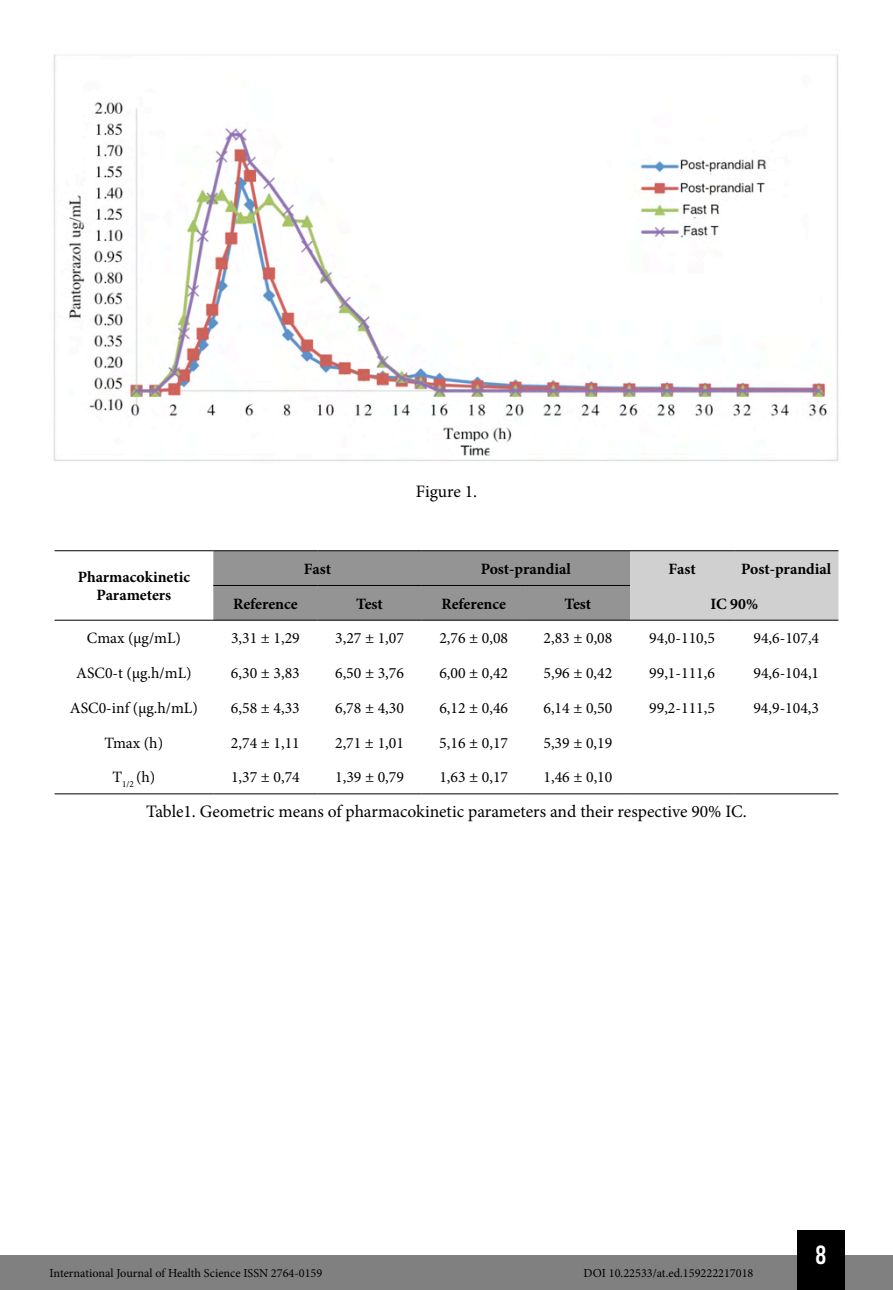
<style>
.page{position:relative;width:893px;height:1290px;background:#fff}
.page>*{position:absolute;margin:0;border:0;box-sizing:border-box;transform-origin:0 0}
.t1{font:26.25px "Bebas Kai";color:#fff}
.Info_Imagem{font:17.5px "Minion Pro";color:#000}
.Tabela{font:15.75px "Minion Pro";color:#000}
.Tabela-2{font:700 15.75px/17.5px "Minion Pro";letter-spacing:-.005em;color:#000;text-align:center}
.t2{font:12.25px "Minion Pro";color:#000}
</style>
<div class="page">
<div style="left:0;top:1255px;width:893px;height:35px;background:#808080"></div>
<div style="left:797px;top:1230px;width:48px;height:60px;background:#000"></div>
<img style="left:53px;top:54px;width:786px;height:408px">
<svg style="left:213px;top:551px;width:625px;height:69px;background:#a6a6a6"></svg>
<hr style="left:55px;top:793px;width:158px;height:1px;background:#000">
<hr style="left:213px;top:793px;width:104px;height:1px;background:#000">
<hr style="left:317px;top:793px;width:105px;height:1px;background:#000">
<hr style="left:422px;top:793px;width:104px;height:1px;background:#000">
<hr style="left:526px;top:793px;width:104px;height:1px;background:#000">
<hr style="left:630px;top:793px;width:104px;height:1px;background:#000">
<hr style="left:734px;top:793px;width:104px;height:1px;background:#000">
<hr style="left:55px;top:550px;width:158px;height:1px;background:#000">
<hr style="left:55px;top:620px;width:158px;height:1px;background:#000">
<hr style="left:630px;top:550px;width:104px;height:1px;background:#000">
<hr style="left:734px;top:550px;width:104px;height:1px;background:#000">
<hr style="left:630px;top:620px;width:104px;height:1px;background:#000">
<hr style="left:734px;top:620px;width:104px;height:1px;background:#000">
<hr style="left:213px;top:550px;width:104px;height:1px;background:#000">
<hr style="left:317px;top:550px;width:105px;height:1px;background:#000">
<hr style="left:422px;top:550px;width:104px;height:1px;background:#000">
<hr style="left:526px;top:550px;width:104px;height:1px;background:#000">
<hr style="left:213px;top:585px;width:104px;height:1px;background:#000">
<hr style="left:317px;top:585px;width:105px;height:1px;background:#000">
<hr style="left:422px;top:585px;width:104px;height:1px;background:#000">
<hr style="left:526px;top:585px;width:104px;height:1px;background:#000">
<hr style="left:213px;top:620px;width:104px;height:1px;background:#000">
<hr style="left:317px;top:620px;width:105px;height:1px;background:#000">
<hr style="left:422px;top:620px;width:104px;height:1px;background:#000">
<hr style="left:526px;top:620px;width:104px;height:1px;background:#000">
<p class="Tabela-2" style="left:78px;top:568px;width:114px">Pharmacokinetic<br>Parameters</p>
<p class="Info_Imagem" style="left:416px;top:480px;width:63px">Figure 1.</p>
<p class="Tabela-2" style="left:304px;top:560px;width:29px">Fast</p>
<p class="Tabela-2" style="left:481px;top:560px;width:92px">Post-prandial</p>
<p class="Tabela-2" style="left:669px;top:560px;width:29px">Fast</p>
<p class="Tabela-2" style="left:741px;top:560px;width:92px">Post-prandial</p>
<p class="Tabela-2" style="left:233px;top:594px;width:66px">Reference</p>
<p class="Tabela-2" style="left:356px;top:594px;width:28px">Test</p>
<p class="Tabela-2" style="left:442px;top:594px;width:66px">Reference</p>
<p class="Tabela-2" style="left:565px;top:594px;width:28px">Test</p>
<p class="Tabela-2" style="left:710px;top:594px;width:49px">IC 90%</p>
<p class="Tabela" style="left:87px;top:628px;width:96px">Cmax (µg/mL)</p>
<p class="Tabela" style="left:231px;top:628px;width:70px">3,31 ± 1,29</p>
<p class="Tabela" style="left:335px;top:628px;width:70px">3,27 ± 1,07</p>
<p class="Tabela" style="left:439px;top:628px;width:70px">2,76 ± 0,08</p>
<p class="Tabela" style="left:543px;top:628px;width:70px">2,83 ± 0,08</p>
<p class="Tabela" style="left:649px;top:628px;width:67px">94,0-110,5</p>
<p class="Tabela" style="left:753px;top:628px;width:67px">94,6-107,4</p>
<p class="Tabela" style="left:76px;top:662px;width:117px">ASC0-t (µg.h/mL)</p>
<p class="Tabela" style="left:231px;top:662px;width:70px">6,30 ± 3,83</p>
<p class="Tabela" style="left:335px;top:662px;width:70px">6,50 ± 3,76</p>
<p class="Tabela" style="left:439px;top:662px;width:70px">6,00 ± 0,42</p>
<p class="Tabela" style="left:543px;top:662px;width:70px">5,96 ± 0,42</p>
<p class="Tabela" style="left:649px;top:662px;width:67px">99,1-111,6</p>
<p class="Tabela" style="left:753px;top:662px;width:67px">94,6-104,1</p>
<p class="Tabela" style="left:70px;top:697px;width:129px">ASC0-inf (µg.h/mL)</p>
<p class="Tabela" style="left:231px;top:697px;width:70px">6,58 ± 4,33</p>
<p class="Tabela" style="left:335px;top:697px;width:70px">6,78 ± 4,30</p>
<p class="Tabela" style="left:439px;top:697px;width:70px">6,12 ± 0,46</p>
<p class="Tabela" style="left:543px;top:697px;width:70px">6,14 ± 0,50</p>
<p class="Tabela" style="left:649px;top:697px;width:67px">99,2-111,5</p>
<p class="Tabela" style="left:753px;top:697px;width:67px">94,9-104,3</p>
<p class="Tabela" style="left:105px;top:732px;width:60px">Tmax (h)</p>
<p class="Tabela" style="left:231px;top:732px;width:70px">2,74 ± 1,11</p>
<p class="Tabela" style="left:335px;top:732px;width:70px">2,71 ± 1,01</p>
<p class="Tabela" style="left:439px;top:732px;width:70px">5,16 ± 0,17</p>
<p class="Tabela" style="left:543px;top:732px;width:70px">5,39 ± 0,19</p>
<p class="Tabela" style="left:112px;top:767px;width:45px">T<sub>1/2</sub> (h)</p>
<p class="Tabela" style="left:231px;top:767px;width:70px">1,37 ± 0,74</p>
<p class="Tabela" style="left:335px;top:767px;width:70px">1,39 ± 0,79</p>
<p class="Tabela" style="left:439px;top:767px;width:70px">1,63 ± 0,17</p>
<p class="Tabela" style="left:543px;top:767px;width:70px">1,46 ± 0,10</p>
<p class="Info_Imagem" style="left:146px;top:799px;width:602px">Table1. Geometric means of pharmacokinetic parameters and their respective 90% IC.</p>
<p class="t2" style="left:50px;top:1265px;width:274px">International Journal of Health Science ISSN 2764-0159</p>
<p class="t2" style="left:584px;top:1265px;width:171px">DOI 10.22533/at.ed.159222217018</p>
<h1 class="t1" style="left:816px;top:1241px;width:12px">8</h1>
</div>
